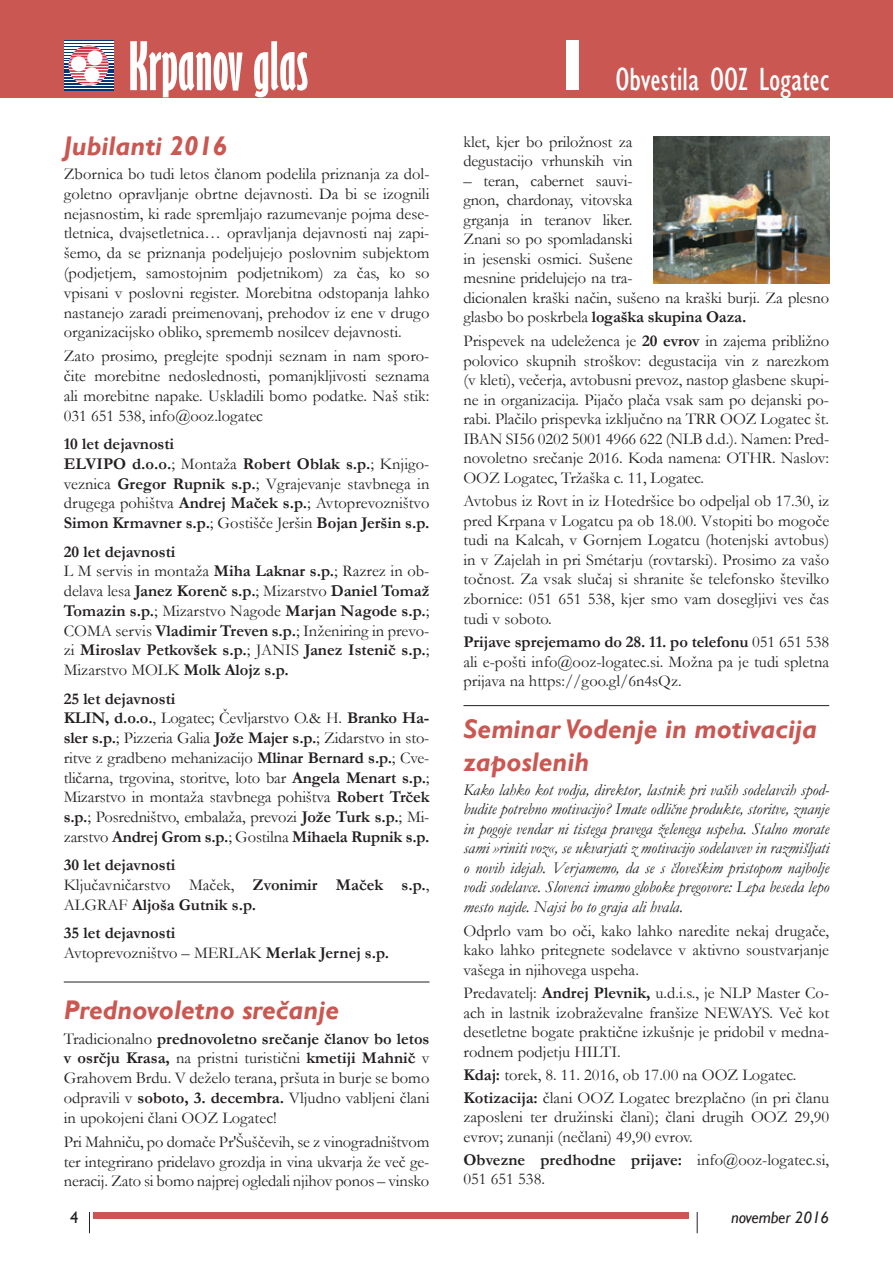
<style>
.page{position:relative;width:893px;height:1263px;background:#fff}
.page>*{position:absolute;margin:0;border:0;box-sizing:border-box;transform-origin:0 0}
.t1{font:700 extra-condensed 61.5px "Gill Sans";color:#fff}
.t2{font:condensed 33px "Gill Sans";color:#fff}
.t3{font:italic 700 27px/32.4px "Gill Sans";color:#ca5751}
.t4{font:16.5px/19.5px "Garamond";letter-spacing:-.005em;color:#231f20;text-align:justify}
.t5{font:700 16.5px/19.8px "Garamond";color:#231f20}
.t6{font:italic 16.5px/19.5px "Garamond";color:#231f20;text-align:justify}
.t7{font:italic 16.5px "Gill Sans";letter-spacing:-.01em;color:#231f20}
.t8{font:16.5px "Gill Sans";color:#231f20}
.s1{font-weight:400}
.s2{font-weight:700}
</style>
<div class="page">
<svg style="left:89px;top:1212px;width:1px;height:21px"></svg>
<div style="left:94px;top:1212px;width:595px;height:6px;background:#ca5751"></div>
<svg style="left:697px;top:1212px;width:1px;height:21px"></svg>
<div style="left:0;top:0;width:893px;height:98px;background:#ca5751"></div>
<div style="left:566px;top:41px;width:13px;height:49px;background:#fff"></div>
<svg style="left:64px;top:41px;width:49px;height:49px"></svg>
<hr style="left:64px;top:43px;width:49px;height:1px;background:#013775">
<hr style="left:64px;top:46px;width:49px;height:1px;background:#013775">
<hr style="left:64px;top:49px;width:49px;height:1px;background:#013775">
<hr style="left:64px;top:52px;width:49px;height:1px;background:#013775">
<hr style="left:64px;top:55px;width:49px;height:1px;background:#013775">
<hr style="left:64px;top:58px;width:49px;height:1px;background:#013775">
<hr style="left:64px;top:60px;width:49px;height:1px;background:#013775">
<hr style="left:64px;top:63px;width:49px;height:1px;background:#013775">
<hr style="left:64px;top:66px;width:49px;height:1px;background:#013775">
<hr style="left:64px;top:69px;width:49px;height:1px;background:#013775">
<hr style="left:64px;top:72px;width:49px;height:1px;background:#013775">
<hr style="left:64px;top:75px;width:49px;height:1px;background:#013775">
<hr style="left:64px;top:78px;width:49px;height:1px;background:#013775">
<hr style="left:64px;top:80px;width:49px;height:2px;background:#013775">
<hr style="left:64px;top:83px;width:49px;height:2px;background:#013775">
<hr style="left:64px;top:86px;width:49px;height:2px;background:#013775">
<hr style="left:64px;top:41px;width:49px;height:1px;background:#013775">
<hr style="left:64px;top:89px;width:49px;height:1px;background:#013775">
<svg style="left:69px;top:46px;width:40px;height:39px;background:#d7aeba"></svg>
<hr style="left:64px;top:982px;width:365px;height:1px;background:#231f20">
<hr style="left:463px;top:705px;width:366px;height:1px;background:#231f20">
<img style="left:654px;top:136px;width:175px;height:147px">
<h1 class="t1" style="left:129px;top:29px;width:181px">Krpanov glas</h1>
<h3 class="t3" style="left:64px;top:130px;width:165px">Jubilanti 2016</h3>
<p class="t4" style="left:64px;top:164px;width:367px">Zbornica bo tudi letos članom podelila priznanja za dol&shy;goletno opravljanje obrtne dejavnosti. Da bi se izognili nejasnostim, ki rade spremljajo razumevanje pojma dese&shy;tletnica, dvajsetletnica… opravljanja dejavnosti naj zapi&shy;šemo, da se priznanja podeljujejo poslovnim subjektom (podjetjem, samostojnim podjetnikom) za čas, ko so vpisani v poslovni register. Morebitna odstopanja lahko nastanejo zaradi preimenovanj, prehodov iz ene v drugo organizacijsko obliko, sprememb nosilcev dejavnosti.</p>
<p class="t4" style="left:64px;top:346px;width:367px">Zato prosimo, preglejte spodnji seznam in nam sporo&shy;čite morebitne nedoslednosti, pomanjkljivosti seznama ali morebitne napake. Uskladili bomo podatke. Naš stik:<br>031 651 538, info@ooz.logatec</p>
<p class="t5" style="left:64px;top:434px;width:367px">10 let dejavnosti<br>ELVIPO d.o.o.<span class="s1">; Montaža</span> Robert Oblak s.p.<span class="s1">; Knjigo&shy;veznica</span> Gregor Rupnik s.p.<span class="s1">; Vgrajevanje stavbnega in drugega pohištva</span> Andrej Maček s.p.<span class="s1">; Avtoprevozništvo </span>Simon Krmavner s.p.<span class="s1">; Gostišče Jeršin</span> Bojan Jeršin s.p.</p>
<p class="t5" style="left:64px;top:541px;width:367px">20 let dejavnosti<br><span class="s1">L M servis in montaža</span> Miha Laknar s.p.<span class="s1">; Razrez in ob&shy;delava lesa</span> Janez Korenč s.p.<span class="s1">; Mizarstvo</span> Daniel Tomaž Tomazin s.p.<span class="s1">; Mizarstvo Nagode</span> Marjan Nagode s.p.<span class="s1">; COMA servis</span> Vladimir Treven s.p.<span class="s1">; Inženiring in prevo&shy;zi</span> Miroslav Petkovšek s.p.<span class="s1">; JANIS</span> Janez Istenič s.p.<span class="s1">; Mizarstvo MOLK</span> Molk Alojz s.p.</p>
<p class="t4" style="left:64px;top:688px;width:367px;text-align:left"><span class="s2">25 let dejavnosti<br>KLIN, d.o.o.</span>, Logatec; Čevljarstvo O.&amp; H. <span class="s2">Branko Ha&shy;sler s.p.</span>; Pizzeria Galia <span class="s2">Jože Majer s.p.</span>; Zidarstvo in sto&shy;ritve z gradbeno mehanizacijo <span class="s2">Mlinar Bernard s.p.</span>; Cve&shy;tličarna, trgovina, storitve, loto bar <span class="s2">Angela Menart s.p.</span>; Mizarstvo in montaža stavbnega pohištva <span class="s2">Robert Trček s.p.</span>; Posredništvo, embalaža, prevozi <span class="s2">Jože Turk s.p.</span>; Mi&shy;zarstvo <span class="s2">Andrej Grom s.p.</span>; Gostilna <span class="s2">Mihaela Rupnik s.p.</span></p>
<p class="t5" style="left:64px;top:855px;width:367px">30 let dejavnosti<br><span class="s1">Ključavničarstvo Maček,</span> Zvonimir Maček s.p.<span class="s1">,<br>ALGRAF</span> Aljoša Gutnik s.p.</p>
<p class="t5" style="left:64px;top:923px;width:327px">35 let dejavnosti<br><span class="s1">Avtoprevozništvo – MERLAK</span> Merlak Jernej s.p.</p>
<h3 class="t3" style="left:64px;top:995px;width:277px">Prednovoletno srečanje</h3>
<p class="t4" style="left:64px;top:1028px;width:367px">Tradicionalno <span class="s2">prednovoletno srečanje članov bo letos v osrčju Krasa,</span> na pristni turistični <span class="s2">kmetiji Mahnič</span> v Grahovem Brdu. V deželo terana, pršuta in burje se bomo odpravili v <span class="s2">soboto, 3. decembra.</span> Vljudno vabljeni člani in upokojeni člani OOZ Logatec!</p>
<p class="t4" style="left:64px;top:1131px;width:367px">Pri Mahniču, po domače Pr'Šuščevih, se z vinogradništvom ter integrirano pridelavo grozdja in vina ukvarja že več ge&shy;neracij. Zato si bomo najprej ogledali njihov ponos – vinsko</p>
<h2 class="t2" style="left:616px;top:59px;width:215px">Obvestila OOZ Logatec</h2>
<p class="t4" style="left:463px;top:131px;width:171px">klet, kjer bo priložnost za degustacijo vrhunskih vin</p>
<p class="t4" style="left:463px;top:170px;width:367px;text-align:left">– teran, cabernet sauvi-<br>gnon, chardonay, vitovska<br>grganja in teranov liker.<br>Znani so po spomladanski<br>in jesenski osmici. Sušene<br>mesnine pridelujejo na tra-<br>dicionalen kraški način, sušeno na kraški burji. Za plesno glasbo bo poskrbela <span class="s2">logaška skupina Oaza.</span></p>
<p class="t4" style="left:463px;top:331px;width:367px">Prispevek na udeleženca je <span class="s2">20 evrov</span> in zajema približno polovico skupnih stroškov: degustacija vin z narezkom (v kleti), večerja, avtobusni prevoz, nastop glasbene skupi&shy;ne in organizacija. Pijačo plača vsak sam po dejanski po&shy;rabi. Plačilo prispevka izključno na TRR OOZ Logatec št.<br>IBAN SI56 0202 5001 4966 622 (NLB d.d.). Namen: Pred&shy;novoletno srečanje 2016. Koda namena: OTHR. Naslov:<br>OOZ Logatec, Tržaška c. 11, Logatec.</p>
<p class="t4" style="left:463px;top:491px;width:367px">Avtobus iz Rovt in iz Hotedršice bo odpeljal ob 17.30, iz pred Krpana v Logatcu pa ob 18.00. Vstopiti bo mogoče tudi na Kalcah, v Gornjem Logatcu (hotenjski avtobus) in v Zajelah in pri Smétarju (rovtarski). Prosimo za vašo točnost. Za vsak slučaj si shranite še telefonsko številko zbornice: 051 651 538, kjer smo vam dosegljivi ves čas tudi v soboto.</p>
<p class="t4" style="left:463px;top:632px;width:367px"><span class="s2">Prijave sprejemamo do 28. 11. po telefonu</span> 051 651 538 ali e-pošti info@ooz-logatec.si. Možna pa je tudi spletna prijava na https://goo.gl/6n4sQz.</p>
<h3 class="t3" style="left:463px;top:714px;width:355px">Seminar Vodenje in motivacija zaposlenih</h3>
<p class="t6" style="left:463px;top:779px;width:367px">Kako lahko kot vodja, direktor, lastnik pri vaših sodelavcih spod&shy;budite potrebno motivacijo? Imate odlične produkte, storitve, znanje in pogoje vendar ni tistega pravega želenega uspeha. Stalno morate sami »riniti voz«, se ukvarjati z motivacijo sodelavcev in razmišljati o novih idejah. Verjamemo, da se s človeškim pristopom najbolje vodi sodelavce. Slovenci imamo globoke pregovore: Lepa beseda lepo mesto najde. Najsi bo to graja ali hvala.</p>
<p class="t4" style="left:463px;top:920px;width:367px">Odprlo vam bo oči, kako lahko naredite nekaj drugače, kako lahko pritegnete sodelavce v aktivno soustvarjanje vašega in njihovega uspeha.</p>
<p class="t4" style="left:463px;top:983px;width:367px">Predavatelj: <span class="s2">Andrej Plevnik,</span> u.d.i.s., je NLP Master Co&shy;ach in lastnik izobraževalne franšize NEWAYS. Več kot desetletne bogate praktične izkušnje je pridobil v medna&shy;rodnem podjetju HILTI.</p>
<p class="t4" style="left:463px;top:1063px;width:367px;line-height:23px"><span class="s2">Kdaj:</span> torek, 8. 11. 2016, ob 17.00 na OOZ Logatec.<br><span class="s2">Kotizacija:</span> člani OOZ Logatec brezplačno (in pri članu</p>
<p class="t4" style="left:463px;top:1107px;width:367px">zaposleni ter družinski člani); člani drugih OOZ 29,90 evrov; zunanji (nečlani) 49,90 evrov.</p>
<p class="t4" style="left:463px;top:1149px;width:367px"><span class="s2">Obvezne predhodne prijave:</span> info@ooz-logatec.si,<br>051 651 538.</p>
<p class="t8" style="left:70px;top:1208px;width:10px">4</p>
<p class="t7" style="left:731px;top:1208px;width:100px">november 2016</p>
</div>
